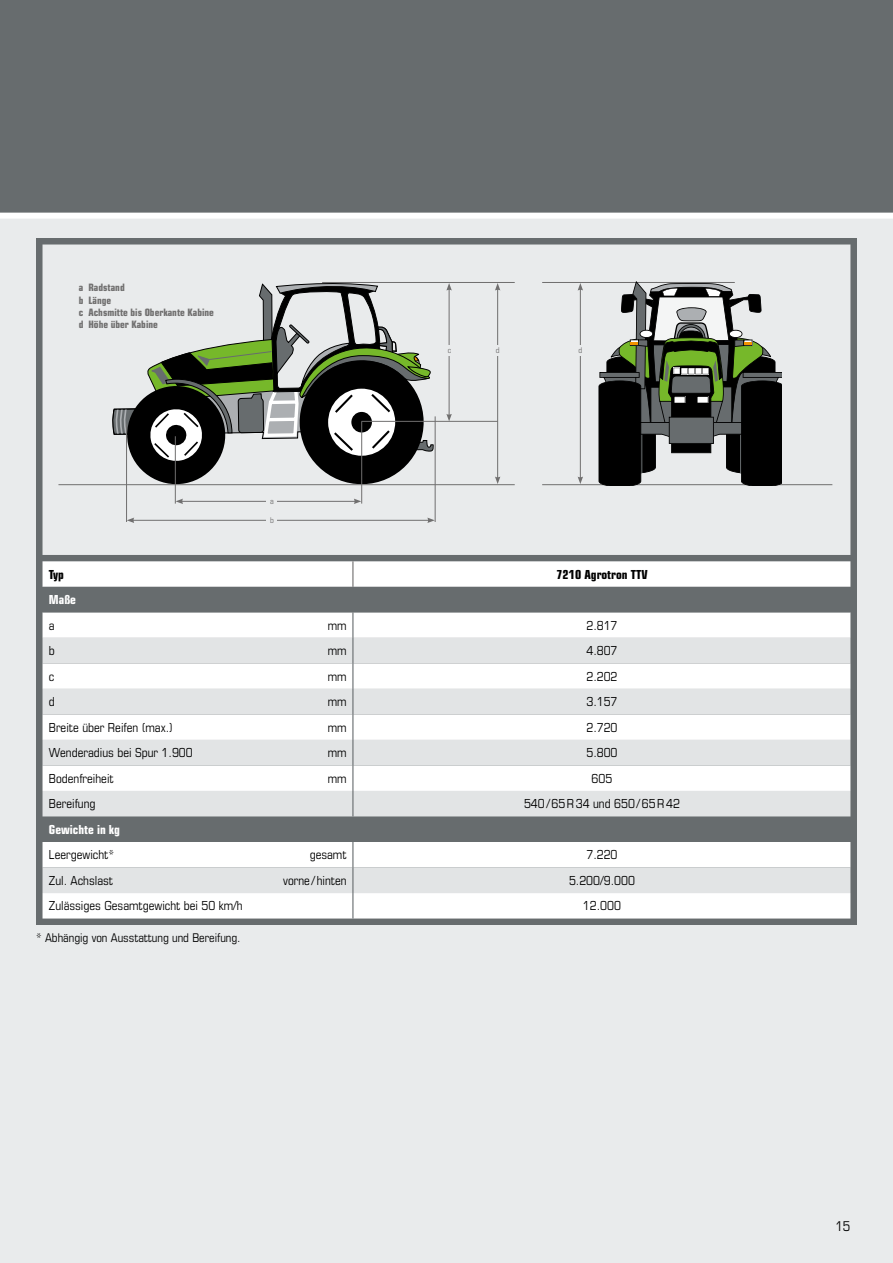
<style>
.page{position:relative;width:893px;height:1263px;background:#e9ebec}
.page>*{position:absolute;margin:0;border:0;box-sizing:border-box;transform-origin:0 0}
.t1{font:condensed 13.5px "Eurostile LT Std";color:#000}
.t2{font:condensed 12.45px "Eurostile LT Std";color:#000}
.t3{font:700 condensed 12.45px "Eurostile LT Std";color:#000}
.t4{font:700 condensed 12.45px "Eurostile LT Std";color:#fff}
.t5{font:condensed 12px "Eurostile LT Std";color:#000}
.t6{font:700 condensed 10.2px/12.3px "Eurostile LT Std";color:#706f6f}
.t7{font:condensed 7.95px "Eurostile LT Std";color:#706f6f}
</style>
<div class="page">
<div style="left:0;top:0;width:893px;height:213px;background:#676c6e"></div>
<div style="left:0;top:213px;width:893px;height:6px;background:#fff"></div>
<div style="left:36px;top:238px;width:821px;height:687px;background:#676c6e"></div>
<div style="left:43px;top:244px;width:807px;height:311px;background:#e9ebec"></div>
<svg style="left:111px;top:281px;width:323px;height:207px;background:#949892"></svg>
<hr style="left:175px;top:436px;width:1px;height:68px;background:#706f6f">
<hr style="left:181px;top:501px;width:175px;height:1px;background:#706f6f">
<svg style="left:176px;top:499px;width:7px;height:5px"></svg>
<svg style="left:354px;top:499px;width:7px;height:5px"></svg>
<div style="left:267px;top:498px;width:10px;height:10px;background:#e9ebec"></div>
<hr style="left:126px;top:424px;width:1px;height:98px;background:#706f6f">
<hr style="left:435px;top:416px;width:1px;height:106px;background:#706f6f">
<hr style="left:132px;top:520px;width:297px;height:1px;background:#706f6f">
<svg style="left:127px;top:517px;width:7px;height:6px"></svg>
<svg style="left:427px;top:517px;width:8px;height:6px"></svg>
<hr style="left:361px;top:421px;width:137px;height:1px;background:#706f6f">
<hr style="left:58px;top:484px;width:457px;height:1px;background:#706f6f">
<hr style="left:542px;top:484px;width:290px;height:1px;background:#706f6f">
<hr style="left:449px;top:289px;width:1px;height:127px;background:#706f6f">
<svg style="left:446px;top:283px;width:6px;height:8px"></svg>
<svg style="left:446px;top:414px;width:6px;height:7px"></svg>
<div style="left:443px;top:345px;width:13px;height:10px;background:#e9ebec"></div>
<hr style="left:497px;top:289px;width:1px;height:189px;background:#706f6f">
<svg style="left:495px;top:283px;width:5px;height:8px"></svg>
<svg style="left:495px;top:476px;width:5px;height:8px"></svg>
<hr style="left:580px;top:289px;width:1px;height:189px;background:#706f6f">
<svg style="left:578px;top:283px;width:5px;height:8px"></svg>
<svg style="left:578px;top:476px;width:5px;height:8px"></svg>
<hr style="left:361px;top:421px;width:1px;height:83px;background:#706f6f">
<div style="left:267px;top:515px;width:10px;height:10px;background:#e9ebec"></div>
<hr style="left:322px;top:282px;width:193px;height:1px;background:#706f6f">
<hr style="left:542px;top:282px;width:193px;height:1px;background:#706f6f">
<div style="left:491px;top:345px;width:13px;height:10px;background:#e9ebec"></div>
<div style="left:574px;top:345px;width:13px;height:10px;background:#e9ebec"></div>
<svg style="left:598px;top:281px;width:184px;height:204px;background:#646961"></svg>
<div style="left:43px;top:561px;width:807px;height:357px;background:#fff"></div>
<svg style="left:43px;top:587px;width:807px;height:51px"></svg>
<svg style="left:43px;top:638px;width:807px;height:255px;background:#e0e2e2"></svg>
<svg style="left:352px;top:561px;width:1px;height:26px"></svg>
<svg style="left:352px;top:612px;width:1px;height:204px"></svg>
<svg style="left:352px;top:842px;width:1px;height:76px"></svg>
<p class="t6" style="left:79px;top:282px;width:137px">a Radstand<br>b Länge<br>c Achsmitte bis Oberkante Kabine d Höhe über Kabine</p>
<p class="t7" style="left:270px;top:496px;width:5px">a</p>
<p class="t7" style="left:270px;top:515px;width:5px">b</p>
<p class="t7" style="left:448px;top:345px;width:5px">c</p>
<p class="t7" style="left:496px;top:345px;width:5px">d</p>
<p class="t7" style="left:578px;top:345px;width:5px">d</p>
<p class="t3" style="left:49px;top:567px;width:17px">Typ</p>
<p class="t3" style="left:556px;top:567px;width:93px">7210 Agrotron TTV</p>
<p class="t4" style="left:49px;top:592px;width:29px">Maße</p>
<p class="t2" style="left:49px;top:618px;width:7px">a</p>
<p class="t2" style="left:328px;top:618px;width:20px">mm</p>
<p class="t2" style="left:586px;top:618px;width:33px">2.817</p>
<p class="t2" style="left:49px;top:643px;width:7px">b</p>
<p class="t2" style="left:328px;top:643px;width:20px">mm</p>
<p class="t2" style="left:586px;top:643px;width:33px">4.807</p>
<p class="t2" style="left:49px;top:669px;width:7px">c</p>
<p class="t2" style="left:328px;top:669px;width:20px">mm</p>
<p class="t2" style="left:586px;top:669px;width:33px">2.202</p>
<p class="t2" style="left:49px;top:694px;width:7px">d</p>
<p class="t2" style="left:328px;top:694px;width:20px">mm</p>
<p class="t2" style="left:586px;top:694px;width:33px">3.157</p>
<p class="t2" style="left:49px;top:720px;width:126px">Breite über Reifen (max.)</p>
<p class="t2" style="left:328px;top:720px;width:20px">mm</p>
<p class="t2" style="left:586px;top:720px;width:33px">2.720</p>
<p class="t2" style="left:49px;top:745px;width:145px">Wenderadius bei Spur 1.900</p>
<p class="t2" style="left:328px;top:745px;width:20px">mm</p>
<p class="t2" style="left:586px;top:745px;width:33px">5.800</p>
<p class="t2" style="left:49px;top:771px;width:66px">Bodenfreiheit</p>
<p class="t2" style="left:328px;top:771px;width:20px">mm</p>
<p class="t2" style="left:592px;top:771px;width:22px">605</p>
<p class="t2" style="left:49px;top:796px;width:48px">Bereifung</p>
<p class="t2" style="left:524px;top:796px;width:157px">540/65R34 und 650/65R42</p>
<p class="t4" style="left:49px;top:822px;width:73px">Gewichte in kg</p>
<p class="t2" style="left:49px;top:847px;width:67px">Leergewicht*</p>
<p class="t2" style="left:310px;top:847px;width:38px">gesamt</p>
<p class="t2" style="left:586px;top:847px;width:33px">7.220</p>
<p class="t2" style="left:49px;top:873px;width:66px">Zul. Achslast</p>
<p class="t2" style="left:283px;top:873px;width:65px">vorne / hinten</p>
<p class="t2" style="left:569px;top:873px;width:67px">5.200/9.000</p>
<p class="t2" style="left:49px;top:898px;width:195px">Zulässiges Gesamtgewicht bei 50 km/h</p>
<p class="t2" style="left:583px;top:898px;width:40px">12.000</p>
<p class="t5" style="left:36px;top:931px;width:206px">* Abhängig von Ausstattung und Bereifung.</p>
<p class="t1" style="left:835px;top:1218px;width:17px">15</p>
</div>
